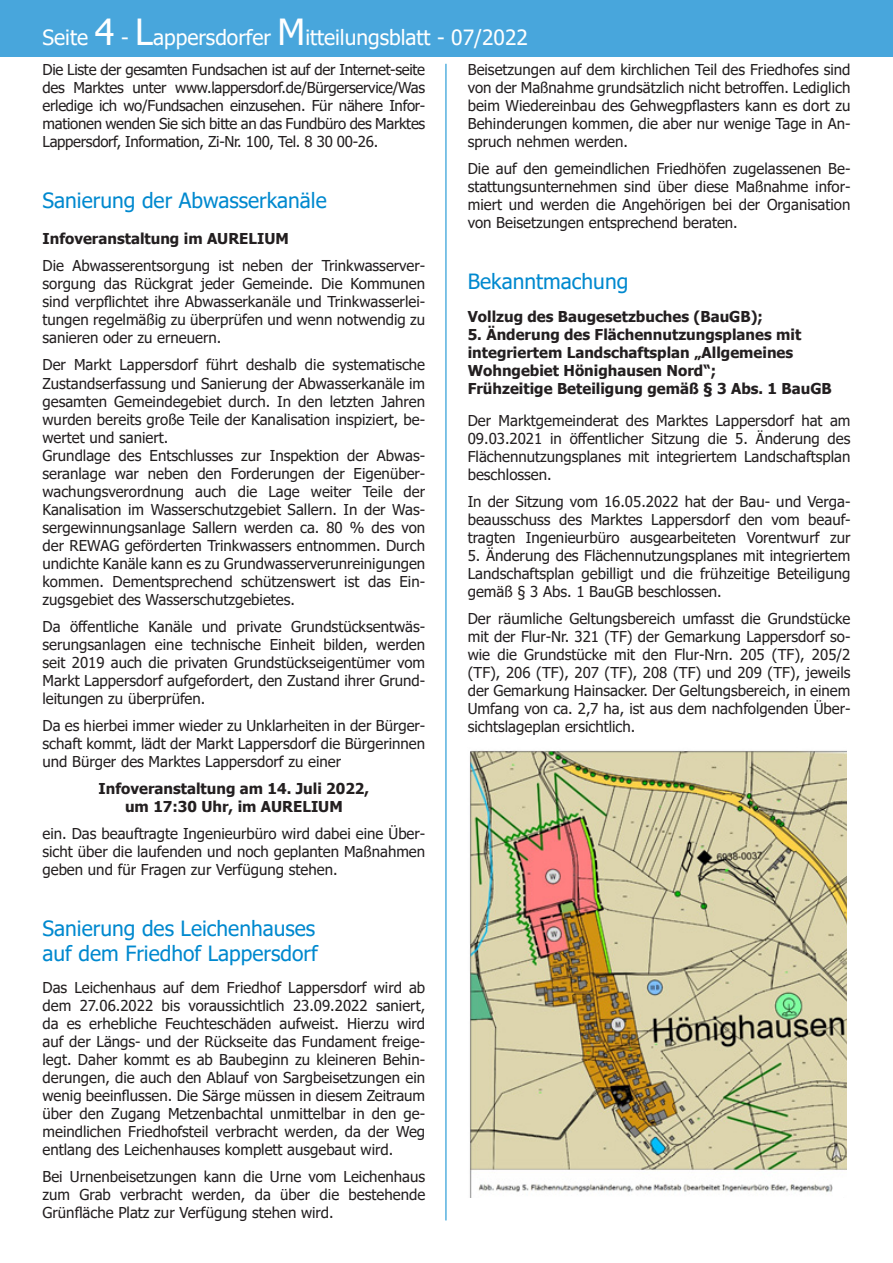
<style>
.page{position:relative;width:893px;height:1263px;background:#fff}
.page>*{position:absolute;margin:0;border:0;box-sizing:border-box;transform-origin:0 0}
.t1{font:21px/25.2px "Tahoma";color:#0089cf}
.t2{font:21px "Tahoma";color:#fff}
.t3{font:15px/18px "Tahoma";color:#231f20;text-align:justify}
.t4{font:700 15px/18px "Tahoma";color:#231f20}
.s1{font-size:36px}
</style>
<div class="page">
<div style="left:0;top:0;width:893px;height:57px;background:#48a6dc"></div>
<hr style="left:446px;top:64px;width:1px;height:1156px;background:#0089cf">
<img style="left:469px;top:750px;width:377px;height:448px">
<h1 class="t2" style="left:43px;top:24px;width:487px">Seite <span class="s1">4</span> - <span class="s1">L</span>appersdorfer <span class="s1">M</span>itteilungsblatt - 07/2022</h1>
<p class="t3" style="left:43px;top:62px;width:384px">Die Liste der gesamten Fundsachen ist auf der Internet-seite des Marktes unter www.lappersdorf.de/Bürgerservice/Was erledige ich wo/Fundsachen einzusehen. Für nähere Infor&shy;mationen wenden Sie sich bitte an das Fundbüro des Marktes Lappersdorf, Information, Zi-Nr. 100, Tel. 8 30 00-26.</p>
<p class="t3" style="left:468px;top:62px;width:384px">Beisetzungen auf dem kirchlichen Teil des Friedhofes sind</p>
<p class="t3" style="left:468px;top:80px;width:384px">von der Maßnahme grundsätzlich nicht betroffen. Lediglich beim Wiedereinbau des Gehwegpflasters kann es dort zu</p>
<p class="t3" style="left:468px;top:116px;width:384px">Behinderungen kommen, die aber nur wenige Tage in An&shy;spruch nehmen werden.</p>
<p class="t3" style="left:468px;top:161px;width:384px">Die auf den gemeindlichen Friedhöfen zugelassenen Be&shy;stattungsunternehmen sind über diese Maßnahme infor&shy;miert und werden die Angehörigen bei der Organisation von Beisetzungen entsprechend beraten.</p>
<h3 class="t1" style="left:43px;top:189px;width:286px">Sanierung der Abwasserkanäle</h3>
<h5 class="t4" style="left:43px;top:231px;width:248px">Infoveranstaltung im AURELIUM</h5>
<p class="t3" style="left:43px;top:258px;width:384px">Die Abwasserentsorgung ist neben der Trinkwasserver&shy;sorgung das Rückgrat jeder Gemeinde. Die Kommunen sind verpflichtet ihre Abwasserkanäle und Trinkwasserlei&shy;tungen regelmäßig zu überprüfen und wenn notwendig zu sanieren oder zu erneuern.</p>
<p class="t3" style="left:43px;top:357px;width:384px;text-align:left">Der Markt Lappersdorf führt deshalb die systematische Zustandserfassung und Sanierung der Abwasserkanäle im gesamten Gemeindegebiet durch. In den letzten Jahren wurden bereits große Teile der Kanalisation inspiziert, be&shy;wertet und saniert.<br>Grundlage des Entschlusses zur Inspektion der Abwas&shy;seranlage war neben den Forderungen der Eigenüber&shy;wachungsverordnung auch die Lage weiter Teile der Kanalisation im Wasserschutzgebiet Sallern. In der Was&shy;sergewinnungsanlage Sallern werden ca. 80 % des von der REWAG geförderten Trinkwassers entnommen. Durch undichte Kanäle kann es zu Grundwasserverunreinigungen kommen. Dementsprechend schützenswert ist das Ein&shy;zugsgebiet des Wasserschutzgebietes.</p>
<p class="t3" style="left:43px;top:618px;width:384px">Da öffentliche Kanäle und private Grundstücksentwäs&shy;serungsanlagen eine technische Einheit bilden, werden seit 2019 auch die privaten Grundstückseigentümer vom Markt Lappersdorf aufgefordert, den Zustand ihrer Grund&shy;leitungen zu überprüfen.</p>
<p class="t3" style="left:43px;top:717px;width:384px">Da es hierbei immer wieder zu Unklarheiten in der Bürger&shy;schaft kommt, lädt der Markt Lappersdorf die Bürgerinnen und Bürger des Marktes Lappersdorf zu einer</p>
<p class="t4" style="left:99px;top:780px;width:272px">Infoveranstaltung am 14. Juli 2022,</p>
<h5 class="t4" style="left:125px;top:798px;width:219px">um 17:30 Uhr, im AURELIUM</h5>
<p class="t3" style="left:43px;top:825px;width:384px">ein. Das beauftragte Ingenieurbüro wird dabei eine Über&shy;sicht über die laufenden und noch geplanten Maßnahmen geben und für Fragen zur Verfügung stehen.</p>
<h3 class="t1" style="left:468px;top:270px;width:162px">Bekanntmachung</h3>
<h5 class="t4" style="left:468px;top:308px;width:297px">Vollzug des Baugesetzbuches (BauGB);</h5>
<p class="t4" style="left:468px;top:326px;width:335px">5. Änderung des Flächennutzungsplanes mit integriertem Landschaftsplan „Allgemeines<br>Wohngebiet Hönighausen Nord“;</p>
<h5 class="t4" style="left:468px;top:380px;width:366px">Frühzeitige Beteiligung gemäß § 3 Abs. 1 BauGB</h5>
<p class="t3" style="left:468px;top:413px;width:384px">Der Marktgemeinderat des Marktes Lappersdorf hat am</p>
<p class="t3" style="left:468px;top:431px;width:384px">09.03.2021 in öffentlicher Sitzung die 5. Änderung des</p>
<p class="t3" style="left:468px;top:449px;width:384px">Flächennutzungsplanes mit integriertem Landschaftsplan beschlossen.</p>
<p class="t3" style="left:468px;top:494px;width:384px">In der Sitzung vom 16.05.2022 hat der Bau- und Verga&shy;beausschuss des Marktes Lappersdorf den vom beauf&shy;tragten Ingenieurbüro ausgearbeiteten Vorentwurf zur</p>
<p class="t3" style="left:468px;top:548px;width:384px">5. Änderung des Flächennutzungsplanes mit integriertem Landschaftsplan gebilligt und die frühzeitige Beteiligung gemäß § 3 Abs. 1 BauGB beschlossen.</p>
<p class="t3" style="left:468px;top:611px;width:384px">Der räumliche Geltungsbereich umfasst die Grundstücke mit der Flur-Nr. 321 (TF) der Gemarkung Lappersdorf so&shy;wie die Grundstücke mit den Flur-Nrn. 205 (TF), 205/2 (TF), 206 (TF), 207 (TF), 208 (TF) und 209 (TF), jeweils der Gemarkung Hainsacker. Der Geltungsbereich, in einem Umfang von ca. 2,7 ha, ist aus dem nachfolgenden Über&shy;sichtslageplan ersichtlich.</p>
<h3 class="t1" style="left:43px;top:917px;width:277px">Sanierung des Leichenhauses auf dem Friedhof Lappersdorf</h3>
<p class="t3" style="left:43px;top:980px;width:384px">Das Leichenhaus auf dem Friedhof Lappersdorf wird ab dem 27.06.2022 bis voraussichtlich 23.09.2022 saniert, da es erhebliche Feuchteschäden aufweist. Hierzu wird auf der Längs- und der Rückseite das Fundament freige&shy;legt. Daher kommt es ab Baubeginn zu kleineren Behin&shy;derungen, die auch den Ablauf von Sargbeisetzungen ein</p>
<p class="t3" style="left:43px;top:1088px;width:384px">wenig beeinflussen. Die Särge müssen in diesem Zeitraum</p>
<p class="t3" style="left:43px;top:1106px;width:384px">über den Zugang Metzenbachtal unmittelbar in den ge&shy;meindlichen Friedhofsteil verbracht werden, da der Weg entlang des Leichenhauses komplett ausgebaut wird.</p>
<p class="t3" style="left:43px;top:1169px;width:384px">Bei Urnenbeisetzungen kann die Urne vom Leichenhaus zum Grab verbracht werden, da über die bestehende</p>
<p class="t3" style="left:43px;top:1205px;width:293px">Grünfläche Platz zur Verfügung stehen wird.</p>
</div>
